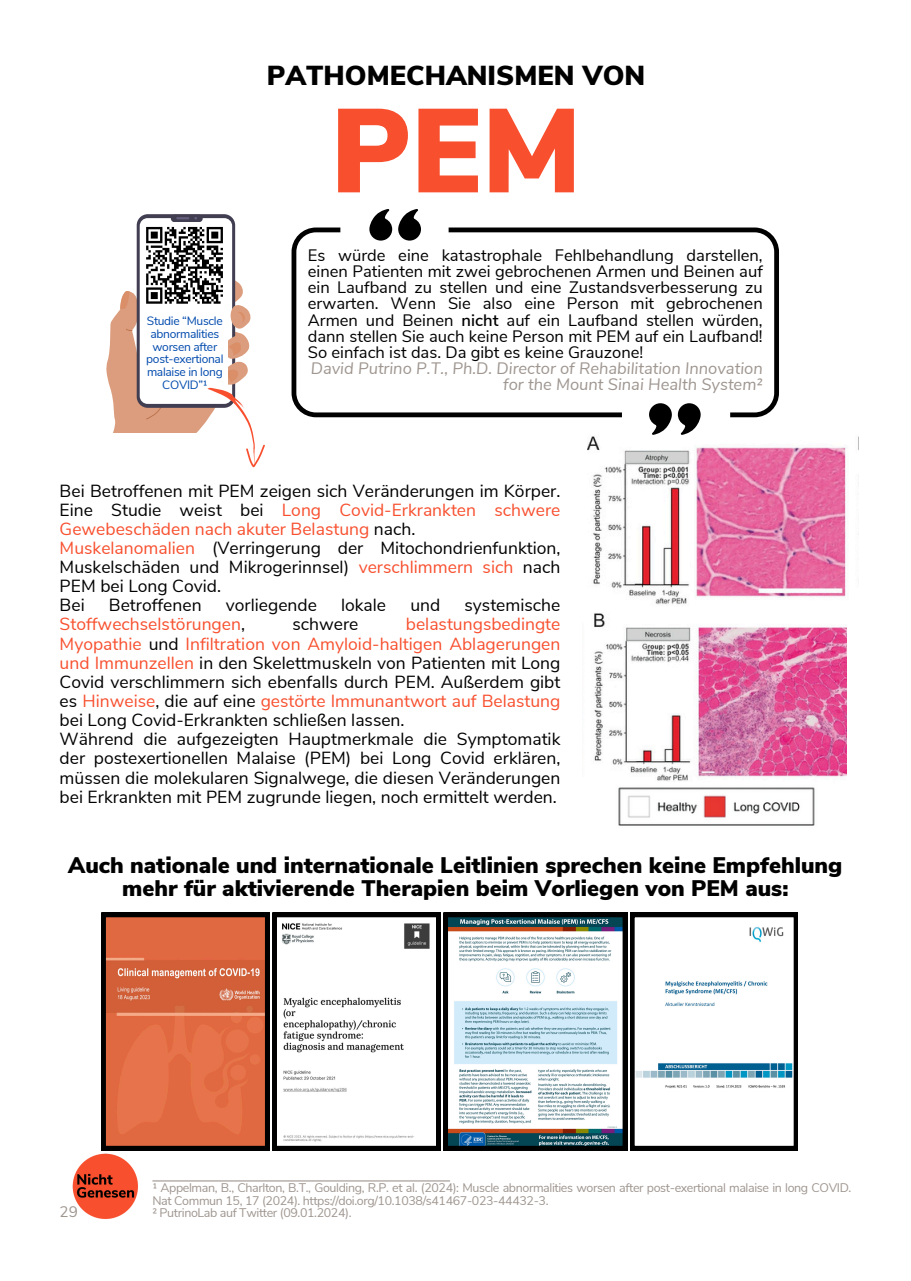
<style>
.page{position:relative;width:911px;height:1281px;background:#fff}
.page>*{position:absolute;margin:0;border:0;box-sizing:border-box;transform-origin:0 0}
.t1{font:900 118.65px "Nunito Sans";color:#f8502f}
.t2{font:900 27.45px "Nunito Sans";color:#000}
.t3{font:900 22.5px/22.5px "Nunito Sans";color:#000;text-align:center}
.t4{font:17.55px/19.2px "Nunito Sans";color:#000}
.t5{font:17.55px "Nunito Sans";color:#f8502f}
.t6{font:16.5px "Nunito Sans";color:#000}
.t7{font:italic 16.5px "Nunito Sans";color:#9f9690}
.t8{font:15.15px "Nunito Sans";color:#9f9690}
.t9{font:12.45px/12.5px "Nunito Sans";letter-spacing:-.03em;color:#9f9690}
.t10{font:12px/12.9px "Nunito Sans";letter-spacing:-.025em;color:#004aad;text-align:center}
.s1{font-weight:600}
.s2{color:#f8502f}
.s3{color:#000}
</style>
<div class="page">
<hr style="left:152px;top:1180px;width:298px;height:1px;background:#9f9690">
<svg style="left:101px;top:912px;width:696px;height:238px"></svg>
<div style="left:171px;top:215px;width:32px;height:7px;background:#423e52;border-radius:4px"></div>
<svg style="left:176px;top:217px;width:21px;height:2px"></svg>
<img style="left:582px;top:613px;width:264px;height:168px">
<img style="left:587px;top:436px;width:260px;height:168px">
<img style="left:618px;top:787px;width:197px;height:39px">
<svg style="left:649px;top:417px;width:22px;height:17px"></svg>
<svg style="left:678px;top:417px;width:22px;height:17px"></svg>
<svg style="left:398px;top:209px;width:23px;height:18px"></svg>
<svg style="left:369px;top:209px;width:23px;height:18px"></svg>
<svg style="left:291px;top:227px;width:157px;height:190px"></svg>
<svg style="left:448px;top:227px;width:330px;height:190px"></svg>
<svg style="left:106px;top:226px;width:159px;height:242px"></svg>
<img style="left:72px;top:1150px;width:69px;height:69px">
<p class="t10" style="left:146px;top:314px;width:79px">Studie “Muscle abnormalities worsen after post-exertional malaise in long<br>COVID”¹</p>
<p class="t2" style="left:267px;top:58px;width:380px">PATHOMECHANISMEN VON</p>
<p class="t1" style="left:330px;top:72px;width:252px">PEM</p>
<p class="t6" style="left:308px;top:244px;width:456px">Es würde eine katastrophale Fehlbehandlung darstellen,</p>
<p class="t6" style="left:308px;top:260px;width:456px">einen Patienten mit zwei gebrochenen Armen und Beinen auf</p>
<p class="t6" style="left:308px;top:276px;width:456px">ein Laufband zu stellen und eine Zustandsverbesserung zu</p>
<p class="t6" style="left:308px;top:293px;width:456px">erwarten. Wenn Sie also eine Person mit gebrochenen</p>
<p class="t6" style="left:308px;top:309px;width:456px">Armen und Beinen <span class="s1">nicht</span> auf ein Laufband stellen würden,</p>
<p class="t6" style="left:308px;top:325px;width:456px">dann stellen Sie auch keine Person mit PEM auf ein Laufband!</p>
<p class="t6" style="left:308px;top:341px;width:337px">So einfach ist das. Da gibt es keine Grauzone!</p>
<p class="t7" style="left:310px;top:357px;width:453px">David Putrino P.T., Ph.D. Director of Rehabilitation Innovation</p>
<p class="t7" style="left:503px;top:374px;width:261px">for the Mount Sinai Health System²</p>
<p class="t4" style="left:60px;top:481px;width:502px">Bei Betroffenen mit PEM zeigen sich Veränderungen im Körper.<br>Eine Studie weist bei <span class="s2">Long Covid-Erkrankten schwere Gewebeschäden nach akuter Belastung</span> nach.<br><span class="s2">Muskelanomalien</span> (Verringerung der Mitochondrienfunktion, Muskelschäden und Mikrogerinnsel) <span class="s2">verschlimmern sich</span> nach PEM bei Long Covid.<br>Bei</p>
<p class="t4" style="left:109px;top:596px;width:94px">Betroffenen</p>
<p class="t4" style="left:226px;top:596px;width:93px">vorliegende</p>
<p class="t4" style="left:341px;top:596px;width:47px">lokale</p>
<p class="t4" style="left:410px;top:596px;width:31px">und</p>
<p class="t4" style="left:464px;top:596px;width:97px">systemische</p>
<p class="t5" style="left:60px;top:612px;width:187px">Stoffwechselstörungen<span class="s3">,</span></p>
<p class="t4" style="left:292px;top:615px;width:68px">schwere</p>
<p class="t4" style="left:60px;top:615px;width:502px;text-indent:346px"><span class="s2">belastungsbedingte Myopathie</span> und <span class="s2">Infiltration von Amyloid-haltigen Ablagerungen und Immunzellen</span> in den Skelettmuskeln von Patienten mit Long Covid verschlimmern sich ebenfalls durch PEM. Außerdem gibt es <span class="s2">Hinweise</span>, die auf eine <span class="s2">gestörte Immunantwort auf Belastung </span>bei Long Covid-Erkrankten schließen lassen.<br>Während die aufgezeigten Hauptmerkmale die Symptomatik der postexertionellen Malaise (PEM) bei Long Covid erklären, müssen die molekularen Signalwege, die diesen Veränderungen bei Erkrankten mit PEM zugrunde liegen, noch ermittelt werden.</p>
<p class="t3" style="left:68px;top:854px;width:775px">Auch nationale und internationale Leitlinien sprechen keine Empfehlung mehr für aktivierende Therapien beim Vorliegen von PEM aus:</p>
<p class="t8" style="left:60px;top:1201px;width:20px">29</p>
<p class="t9" style="left:152px;top:1181px;width:700px">¹ Appelman, B., Charlton, B.T., Goulding, R.P. et al. (2024): Muscle abnormalities worsen after post-exertional malaise in long COVID.<br>Nat Commun 15, 17 (2024). https://doi.org/10.1038/s41467-023-44432-3.</p>
<h2 class="t9" style="left:152px;top:1206px;width:200px">² PutrinoLab auf Twitter (09.01.2024).</h2>
</div>
